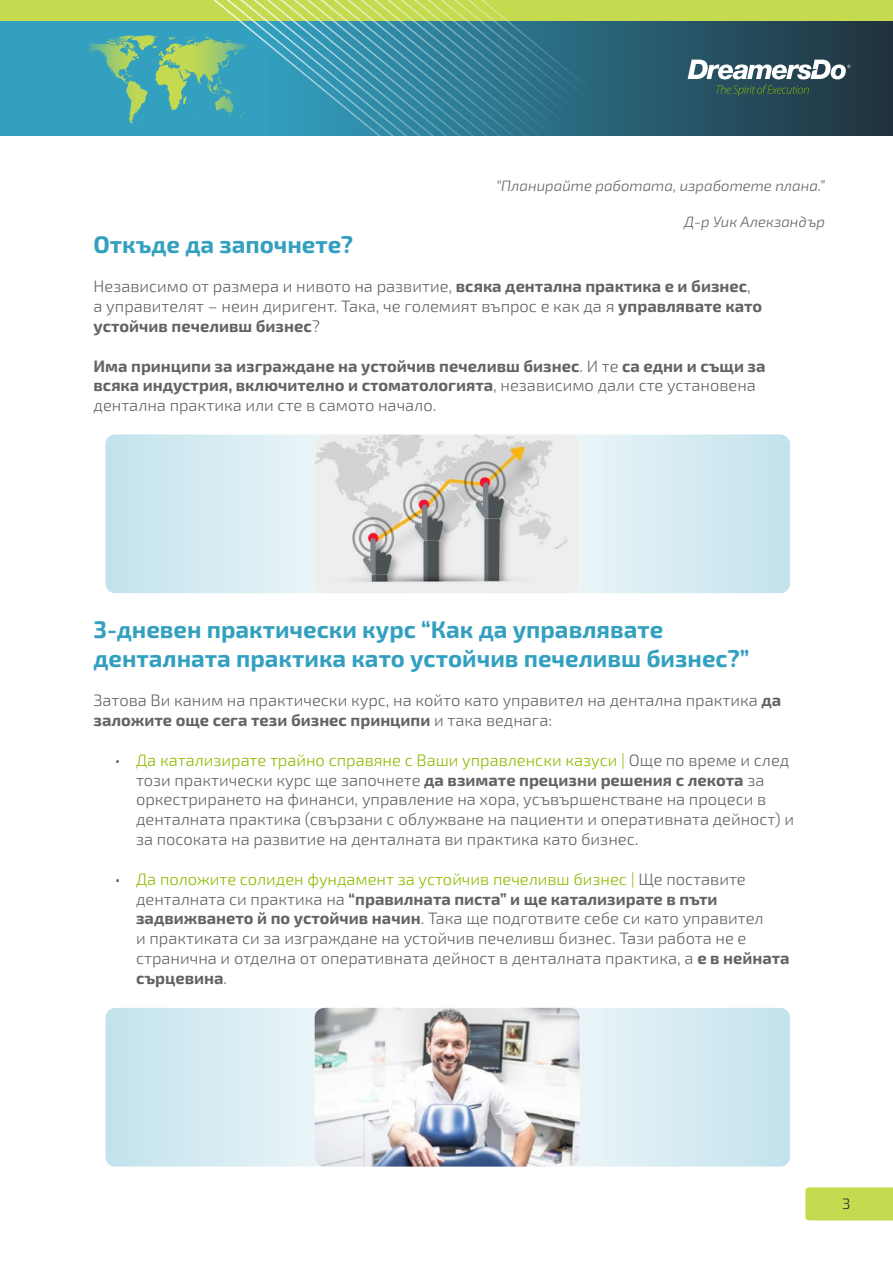
<style>
.page{position:relative;width:893px;height:1263px;background:#fff}
.page>*{position:absolute;margin:0;border:0;box-sizing:border-box;transform-origin:0 0}
.t1{font:700 24px "Exo 2";color:#33a0c0}
.t2{font:300 16.5px/19.8px "Exo 2";color:#636366}
.t3{font:700 16.5px/19.8px "Exo 2";color:#636366}
.t4{font:italic 300 15px "Exo 2";color:#636366}
.t5{font:300 15px "Exo 2";color:#21303b}
.s1{font-weight:700}
.s2{font-weight:300}
.s3{color:#8dbb00}
</style>
<div class="page">
<div style="left:0;top:0;width:893px;height:96px;background:#c6da50"></div>
<div style="left:0;top:21px;width:893px;height:115px;background:#33a0c0"></div>
<svg style="left:596px;top:21px;width:297px;height:115px;background:#254c5c"></svg>
<svg style="left:688px;top:60px;width:163px;height:19px;background:#92a3ab"></svg>
<svg style="left:716px;top:85px;width:93px;height:11px"></svg>
<div style="left:805px;top:1187px;width:88px;height:33px;background:#c6da50"></div>
<svg style="left:88px;top:21px;width:508px;height:115px"></svg>
<svg style="left:174px;top:0;width:314px;height:136px"></svg>
<svg style="left:105px;top:1008px;width:322px;height:158px;background:#d5ebf1"></svg>
<svg style="left:468px;top:1008px;width:322px;height:158px;background:#d5ebf1"></svg>
<img style="left:315px;top:1008px;width:265px;height:158px">
<svg style="left:105px;top:434px;width:322px;height:159px;background:#d5ebf1"></svg>
<svg style="left:468px;top:434px;width:322px;height:159px;background:#d6ebf1"></svg>
<img style="left:315px;top:434px;width:265px;height:159px">
<p class="t4" style="left:496px;top:177px;width:330px">“Планирайте работата, изработете плана.”</p>
<p class="t4" style="left:684px;top:213px;width:142px">Д-р Уик Алекзандър</p>
<p class="t1" style="left:94px;top:230px;width:261px">Откъде да започнете?</p>
<p class="t2" style="left:94px;top:277px;width:670px">Независимо от размера и нивото на развитие, <span class="s1">всяка дентална практика е и бизнес</span>, а управителят – неин диригент. Така, че големият въпрос е как да я <span class="s1">управлявате като устойчив печеливш бизнес</span>?</p>
<p class="t3" style="left:94px;top:356px;width:673px">Има принципи за изграждане на устойчив печеливш бизнес<span class="s2">. И те</span> са едни и същи за всяка индустрия, включително и стоматологията<span class="s2">, независимо дали сте установена дентална практика или сте в самото начало.</span></p>
<p class="t1" style="left:94px;top:615px;width:571px">3-дневен практически курс “Как да управлявате</p>
<p class="t1" style="left:94px;top:644px;width:657px">денталната практика като устойчив печеливш бизнес?”</p>
<p class="t2" style="left:94px;top:691px;width:689px">Затова Ви каним на практически курс, на който като управител на дентална практика <span class="s1">да заложите още сега тези бизнес принципи</span> и така веднага:</p>
<p class="t2" style="left:136px;top:750px;width:659px;text-indent:-21px">• <span class="s3">Да катализирате трайно справяне с Ваши управленски казуси |</span> Още по време и след този практически курс ще започнете <span class="s1">да взимате прецизни решения с лекота</span> за оркестрирането на финанси, управление на хора, усъвършенстване на процеси в денталната практика (свързани с облужване на пациенти и оперативната дейност) и за посоката на развитие на денталната ви практика като бизнес.</p>
<p class="t2" style="left:136px;top:869px;width:655px;text-indent:-21px">• <span class="s3">Да положите солиден фундамент за устойчив печеливш бизнес |</span> Ще поставите денталната си практика на <span class="s1">“правилната писта” и ще катализирате в пъти задвижването й по устойчив начин</span>. Така ще подготвите себе си като управител<br>и практиката си за изграждане на устойчив печеливш бизнес. Тази работа не е странична и отделна от оперативната дейност в денталната практика, а <span class="s1">е в нейната сърцевина</span>.</p>
<p class="t5" style="left:842px;top:1195px;width:10px">3</p>
</div>
